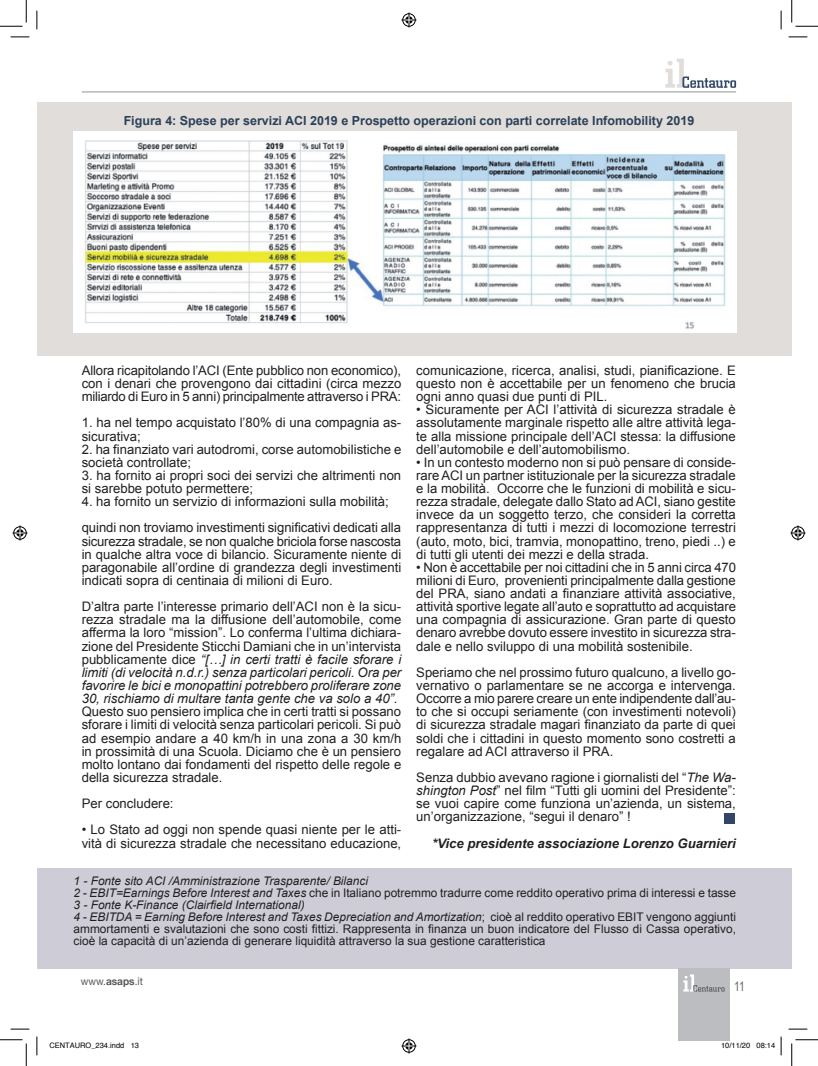
<style>
.page{position:relative;width:818px;height:1066px;background:#fff}
.page>*{position:absolute;margin:0;border:0;box-sizing:border-box;transform-origin:0 0}
.t1{font:13.12px/13.1px "Arial";color:#231f20;text-align:justify}
.t2{font:italic 700 13.12px "Arial";color:#231f20}
.t3{font:13.12px "Arial Narrow";color:#636366;scale:.95 1}
.t4{font:700 12.5px "Arial";color:#2b4158}
.t5{font:11.88px/11.9px "Arial";color:#231f20;text-align:justify}
.t6{font:italic 11.88px "Arial";color:#231f20}
.t7{font:10.62px "Helvetica Neue";color:#57585a;scale:.95 1}
.t8{font:7.5px "Helvetica";color:#000}
.s1{font-style:italic}
.s2{font-weight:700}
</style>
<div class="page">
<div style="left:37px;top:102px;width:755px;height:254px;background:#e1dddb"></div>
<div style="left:37px;top:868px;width:755px;height:100px;background:#cecdd7"></div>
<hr style="left:82px;top:91px;width:654px;height:2px;background:#a8a9ad">
<svg style="left:665px;top:59px;width:71px;height:29px"></svg>
<div style="left:678px;top:968px;width:52px;height:73px;background:#bcbdc0"></div>
<svg style="left:683px;top:974px;width:42px;height:18px"></svg>
<img style="left:74px;top:131px;width:662px;height:202px">
<div style="left:724px;top:813px;width:11px;height:10px;background:#344668"></div>
<svg style="left:11px;top:36px;width:18px;height:2px"></svg>
<svg style="left:788px;top:36px;width:19px;height:2px"></svg>
<svg style="left:11px;top:1028px;width:18px;height:2px"></svg>
<svg style="left:788px;top:1028px;width:19px;height:2px"></svg>
<svg style="left:36px;top:11px;width:2px;height:18px"></svg>
<svg style="left:36px;top:1037px;width:2px;height:18px"></svg>
<svg style="left:780px;top:11px;width:2px;height:18px"></svg>
<svg style="left:0;top:0;width:27px;height:27px"></svg>
<svg style="left:0;top:1039px;width:27px;height:27px"></svg>
<svg style="left:791px;top:0;width:27px;height:27px"></svg>
<svg style="left:791px;top:1039px;width:27px;height:27px"></svg>
<svg style="left:401px;top:13px;width:15px;height:15px"></svg>
<svg style="left:401px;top:1038px;width:15px;height:15px"></svg>
<svg style="left:13px;top:525px;width:15px;height:15px"></svg>
<svg style="left:790px;top:525px;width:15px;height:15px"></svg>
<svg style="left:780px;top:1037px;width:2px;height:18px"></svg>
<p class="t4" style="left:124px;top:112px;width:572px">Figura 4: Spese per servizi ACI 2019 e Prospetto operazioni con parti correlate Infomobility 2019</p>
<p class="t1" style="left:82px;top:364px;width:321px">Allora ricapitolando l’ACI (Ente pubblico non economico), con i denari che provengono dai cittadini (circa mezzo miliardo di Euro in 5 anni) principalmente attraverso i PRA:</p>
<p class="t1" style="left:82px;top:416px;width:321px">1. ha nel tempo acquistato l’80% di una compagnia as&shy;sicurativa;</p>
<p class="t1" style="left:82px;top:443px;width:321px">2. ha finanziato vari autodromi, corse automobilistiche e società controllate;</p>
<p class="t1" style="left:82px;top:469px;width:321px">3. ha fornito ai propri soci dei servizi che altrimenti non si sarebbe potuto permettere;</p>
<p class="t1" style="left:82px;top:495px;width:309px">4. ha fornito un servizio di informazioni sulla mobilità;</p>
<p class="t1" style="left:82px;top:521px;width:321px">quindi non troviamo investimenti significativi dedicati alla sicurezza stradale, se non qualche briciola forse nascosta in qualche altra voce di bilancio. Sicuramente niente di paragonabile all’ordine di grandezza degli investimenti indicati sopra di centinaia di milioni di Euro.</p>
<p class="t1" style="left:82px;top:600px;width:321px">D’altra parte l’interesse primario dell’ACI non è la sicu&shy;rezza stradale ma la diffusione dell’automobile, come afferma la loro “mission”. Lo conferma l’ultima dichiara&shy;zione del Presidente Sticchi Damiani che in un’intervista pubblicamente dice <span class="s1">“[…] in certi tratti è facile sforare i limiti (di velocità n.d.r.) senza particolari pericoli. Ora per favorire le bici e monopattini potrebbero proliferare zone 30, rischiamo di multare tanta gente che va solo a 40”.</span></p>
<p class="t1" style="left:82px;top:705px;width:321px">Questo suo pensiero implica che in certi tratti si possano sforare i limiti di velocità senza particolari pericoli. Si può ad esempio andare a 40 km/h in una zona a 30 km/h in prossimità di una Scuola. Diciamo che è un pensiero molto lontano dai fondamenti del rispetto delle regole e della sicurezza stradale.</p>
<p class="t1" style="left:82px;top:797px;width:93px">Per concludere:</p>
<p class="t1" style="left:82px;top:823px;width:321px">• Lo Stato ad oggi non spende quasi niente per le atti&shy;vità di sicurezza stradale che necessitano educazione,</p>
<p class="t1" style="left:416px;top:364px;width:321px">comunicazione, ricerca, analisi, studi, pianificazione. E questo non è accettabile per un fenomeno che brucia ogni anno quasi due punti di PIL.</p>
<p class="t1" style="left:416px;top:403px;width:321px">• Sicuramente per ACI l’attività di sicurezza stradale è assolutamente marginale rispetto alle altre attività lega&shy;te alla missione principale dell’ACI stessa: la diffusione dell’automobile e dell’automobilismo.</p>
<p class="t1" style="left:416px;top:456px;width:321px">• In un contesto moderno non si può pensare di conside&shy;rare ACI un partner istituzionale per la sicurezza stradale e la mobilità. Occorre che le funzioni di mobilità e sicu&shy;rezza stradale, delegate dallo Stato ad ACI, siano gestite invece da un soggetto terzo, che consideri la corretta rappresentanza di tutti i mezzi di locomozione terrestri (auto, moto, bici, tramvia, monopattino, treno, piedi ..) e di tutti gli utenti dei mezzi e della strada.</p>
<p class="t1" style="left:416px;top:561px;width:321px">• Non è accettabile per noi cittadini che in 5 anni circa 470 milioni di Euro, provenienti principalmente dalla gestione del PRA, siano andati a finanziare attività associative, attività sportive legate all’auto e soprattutto ad acquistare una compagnia di assicurazione. Gran parte di questo denaro avrebbe dovuto essere investito in sicurezza stra&shy;dale e nello sviluppo di una mobilità sostenibile.</p>
<p class="t1" style="left:416px;top:666px;width:321px">Speriamo che nel prossimo futuro qualcuno, a livello go&shy;vernativo o parlamentare se ne accorga e intervenga.<br>Occorre a mio parere creare un ente indipendente dall’au&shy;to che si occupi seriamente (con investimenti notevoli) di sicurezza stradale magari finanziato da parte di quei soldi che i cittadini in questo momento sono costretti a regalare ad ACI attraverso il PRA.</p>
<p class="t1" style="left:416px;top:771px;width:321px">Senza dubbio avevano ragione i giornalisti del “<span class="s1">The Wa&shy;shington Post</span>” nel film “Tutti gli uomini del Presidente”: se vuoi capire come funziona un’azienda, un sistema, un’organizzazione, “segui il denaro” !</p>
<p class="t2" style="left:432px;top:834px;width:305px">*Vice presidente associazione Lorenzo Guarnieri</p>
<p class="t6" style="left:74px;top:873px;width:296px">1 - Fonte sito ACI /Amministrazione Trasparente/ Bilanci</p>
<p class="t5" style="left:74px;top:887px;width:664px"><span class="s1">2 - EBIT=Earnings Before Interest and Taxes</span> che in Italiano potremmo tradurre come reddito operativo prima di interessi e tasse</p>
<p class="t6" style="left:74px;top:897px;width:232px">3 - Fonte K-Finance (Clairfield International)</p>
<p class="t5" style="left:74px;top:911px;width:664px"><span class="s1">4 - EBITDA = Earning Before Interest and Taxes Depreciation and Amortization</span>; cioè al reddito operativo EBIT vengono aggiunti ammortamenti e svalutazioni che sono costi fittizi. Rappresenta in finanza un buon indicatore del Flusso di Cassa operativo, cioè la capacità di un’azienda di generare liquidità attraverso la sua gestione caratteristica</p>
<p class="t7" style="left:81px;top:975px;width:67px">www.<span class="s2">asaps</span>.it</p>
<p class="t3" style="left:734px;top:976px;width:13px">11</p>
<p class="t8" style="left:49px;top:1039px;width:91px">CENTAURO_234.indd 13</p>
<p class="t8" style="left:721px;top:1039px;width:56px">10/11/20 08:14</p>
</div>
